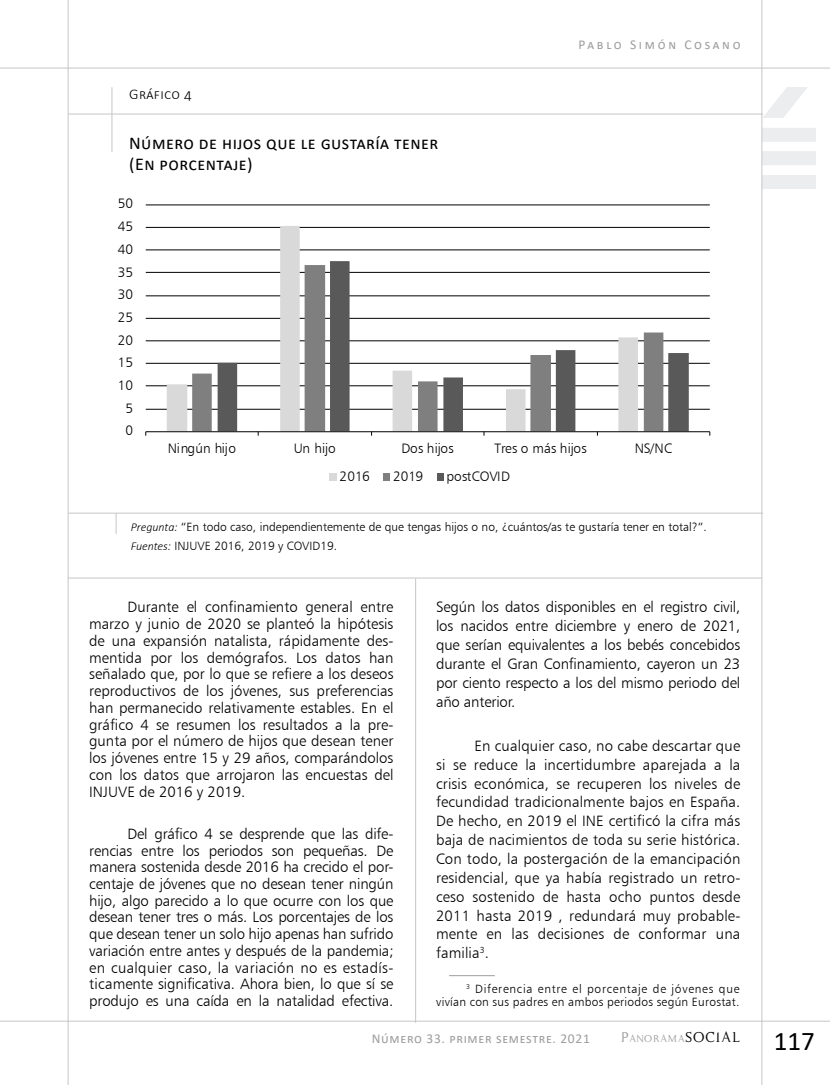
<style>
.page{position:relative;width:830px;height:1085px;background:#fff}
.page>*{position:absolute;margin:0;border:0;box-sizing:border-box;transform-origin:0 0}
.t1{font:27px "Calibri";color:#000}
.t2{font:18px/20.7px "Calibri";letter-spacing:.025em;color:#000}
.t3{font:15px/16.6px "Humanist 777 BT Light B";letter-spacing:-.005em;color:#000;text-align:justify}
.t4{font:300 15px "Calibri";letter-spacing:.025em;color:#000}
.t5{font:13.65px "Humanist 777 BT Light B";letter-spacing:.01em;color:#000}
.t6{font:13.5px "Calibri";letter-spacing:.05em;color:#9d9d9c}
.t7{font:13.5px "Calibri";letter-spacing:.2em;color:#9d9d9c}
.t8{font:12px/18.5px "Humanist 777 BT Light B";color:#000}
.t9{font:12px/12.8px "Humanist 777 BT Light B";letter-spacing:.02em;color:#000;text-align:right}
.t10{font:11.55px "Kopy Katt Kut";letter-spacing:.07em;color:#9d9d9c}
.s1{font-family:"Calibri";font-weight:300;font-style:italic}
.s2{font-size:16.5px}
.s3{font-size:16.5px;color:#000}
</style>
<div class="page">
<svg style="left:762px;top:87px;width:45px;height:31px"></svg>
<div style="left:762px;top:128px;width:53px;height:13px;background:#ecedef"></div>
<div style="left:762px;top:151px;width:53px;height:14px;background:#ecedef"></div>
<div style="left:762px;top:175px;width:53px;height:14px;background:#ecedef"></div>
<hr style="left:761px;top:0;width:1px;height:1084px;background:#c6c6c6">
<hr style="left:0;top:68px;width:829px;height:1px;background:#c6c6c6">
<hr style="left:68px;top:0;width:1px;height:1084px;background:#c6c6c6">
<hr style="left:0;top:1020px;width:829px;height:1px;background:#c6c6c6">
<hr style="left:415px;top:578px;width:1px;height:444px;background:#c6c6c6">
<hr style="left:68px;top:114px;width:694px;height:1px;background:#c6c6c6">
<hr style="left:111px;top:87px;width:1px;height:65px;background:#c6c6c6">
<hr style="left:146px;top:408px;width:563px;height:1px;background:#000">
<hr style="left:146px;top:385px;width:563px;height:1px;background:#000">
<hr style="left:146px;top:363px;width:563px;height:1px;background:#000">
<hr style="left:146px;top:340px;width:563px;height:1px;background:#000">
<hr style="left:146px;top:318px;width:563px;height:1px;background:#000">
<hr style="left:146px;top:295px;width:563px;height:1px;background:#000">
<hr style="left:146px;top:272px;width:563px;height:1px;background:#000">
<hr style="left:146px;top:249px;width:563px;height:1px;background:#000">
<hr style="left:146px;top:227px;width:563px;height:1px;background:#000">
<hr style="left:146px;top:204px;width:563px;height:1px;background:#000">
<svg style="left:167px;top:226px;width:470px;height:205px"></svg>
<svg style="left:192px;top:265px;width:25px;height:166px"></svg>
<svg style="left:217px;top:261px;width:471px;height:170px"></svg>
<hr style="left:146px;top:431px;width:563px;height:1px;background:#000">
<div style="left:329px;top:473px;width:8px;height:8px;background:#d9d9d9"></div>
<div style="left:382px;top:473px;width:7px;height:8px;background:#7f7f7f"></div>
<div style="left:436px;top:473px;width:7px;height:8px;background:#595959"></div>
<svg style="left:116px;top:513px;width:1px;height:21px"></svg>
<hr style="left:68px;top:512px;width:694px;height:1px;background:#c6c6c6">
<hr style="left:68px;top:577px;width:693px;height:1px;background:#c6c6c6">
<hr style="left:449px;top:975px;width:45px;height:1px;background:#9d9d9c">
<p class="t4" style="left:129px;top:84px;width:64px">Gráfico 4</p>
<p class="t2" style="left:129px;top:132px;width:310px">Número de hijos que le gustaría tener (En porcentaje)</p>
<p class="t5" style="left:118px;top:195px;width:17px">50</p>
<p class="t5" style="left:118px;top:218px;width:17px">45</p>
<p class="t5" style="left:118px;top:241px;width:17px">40</p>
<p class="t5" style="left:118px;top:263px;width:17px">35</p>
<p class="t5" style="left:118px;top:286px;width:17px">30</p>
<p class="t5" style="left:118px;top:309px;width:17px">25</p>
<p class="t5" style="left:118px;top:331px;width:17px">20</p>
<p class="t5" style="left:118px;top:354px;width:17px">15</p>
<p class="t5" style="left:118px;top:377px;width:17px">10</p>
<p class="t5" style="left:125px;top:399px;width:9px">5</p>
<p class="t5" style="left:125px;top:422px;width:9px">0</p>
<p class="t7" style="left:578px;top:36px;width:163px">Pablo Simón Cosano</p>
<p class="t5" style="left:168px;top:439px;width:70px">Ningún hijo</p>
<p class="t5" style="left:293px;top:439px;width:43px">Un hijo</p>
<p class="t5" style="left:401px;top:439px;width:54px">Dos hijos</p>
<p class="t5" style="left:494px;top:439px;width:94px">Tres o más hijos</p>
<p class="t5" style="left:634px;top:439px;width:39px">NS/NC</p>
<p class="t5" style="left:339px;top:468px;width:32px">2016</p>
<p class="t5" style="left:393px;top:468px;width:32px">2019</p>
<p class="t5" style="left:446px;top:468px;width:65px">postCOVID</p>
<p class="t8" style="left:131px;top:517px;width:577px"><span class="s1">Pregunta:</span> “En todo caso, independientemente de que tengas hijos o no, ¿cuántos/as te gustaría tener en total?”.<br><span class="s1">Fuentes:</span> INJUVE 2016, 2019 y COVID19.</p>
<p class="t3" style="left:89px;top:598px;width:306px;text-indent:38px">Durante el confinamiento general entre marzo y junio de 2020 se planteó la hipótesis de una expansión natalista, rápidamente des&shy;mentida por los demógrafos. Los datos han señalado que, por lo que se refiere a los deseos reproductivos de los jóvenes, sus preferencias han permanecido relativamente estables. En el gráfico 4 se resumen los resultados a la pre&shy;gunta por el número de hijos que desean tener los jóvenes entre 15 y 29 años, comparándolos con los datos que arrojaron las encuestas del INJUVE de 2016 y 2019.</p>
<p class="t3" style="left:89px;top:824px;width:306px;text-indent:38px">Del gráfico 4 se desprende que las dife&shy;rencias entre los periodos son pequeñas. De manera sostenida desde 2016 ha crecido el por&shy;centaje de jóvenes que no desean tener ningún hijo, algo parecido a lo que ocurre con los que desean tener tres o más. Los porcentajes de los que desean tener un solo hijo apenas han sufrido variación entre antes y después de la pandemia; en cualquier caso, la variación no es estadís&shy;ticamente significativa. Ahora bien, lo que sí se produjo es una caída en la natalidad efectiva.</p>
<p class="t3" style="left:436px;top:597px;width:306px;line-height:18.9px">Según los datos disponibles en el registro civil, los nacidos entre diciembre y enero de 2021, que serían equivalentes a los bebés concebidos durante el Gran Confinamiento, cayeron un 23 por ciento respecto a los del mismo periodo del año anterior.</p>
<p class="t3" style="left:436px;top:735px;width:306px;line-height:18.9px;text-indent:38px">En cualquier caso, no cabe descartar que si se reduce la incertidumbre aparejada a la crisis económica, se recuperen los niveles de fecundidad tradicionalmente bajos en España.<br>De hecho, en 2019 el INE certificó la cifra más baja de nacimientos de toda su serie histórica.<br>Con todo, la postergación de la emancipación residencial, que ya había registrado un retro&shy;ceso sostenido de hasta ocho puntos desde 2011 hasta 2019 , redundará muy probable&shy;mente en las decisiones de conformar una familia<sup>3</sup>.</p>
<p class="t9" style="left:436px;top:982px;width:305px"><sup>3</sup> Diferencia entre el porcentaje de jóvenes que vivían con sus padres en ambos periodos según Eurostat.</p>
<p class="t6" style="left:371px;top:1029px;width:219px">Número 33. primer semestre. 2021</p>
<p class="t10" style="left:620px;top:1030px;width:120px"><span class="s2">P</span>ANORAMA<span class="s3">SOCIAL</span></p>
<h1 class="t1" style="left:773px;top:1021px;width:43px">117</h1>
</div>
